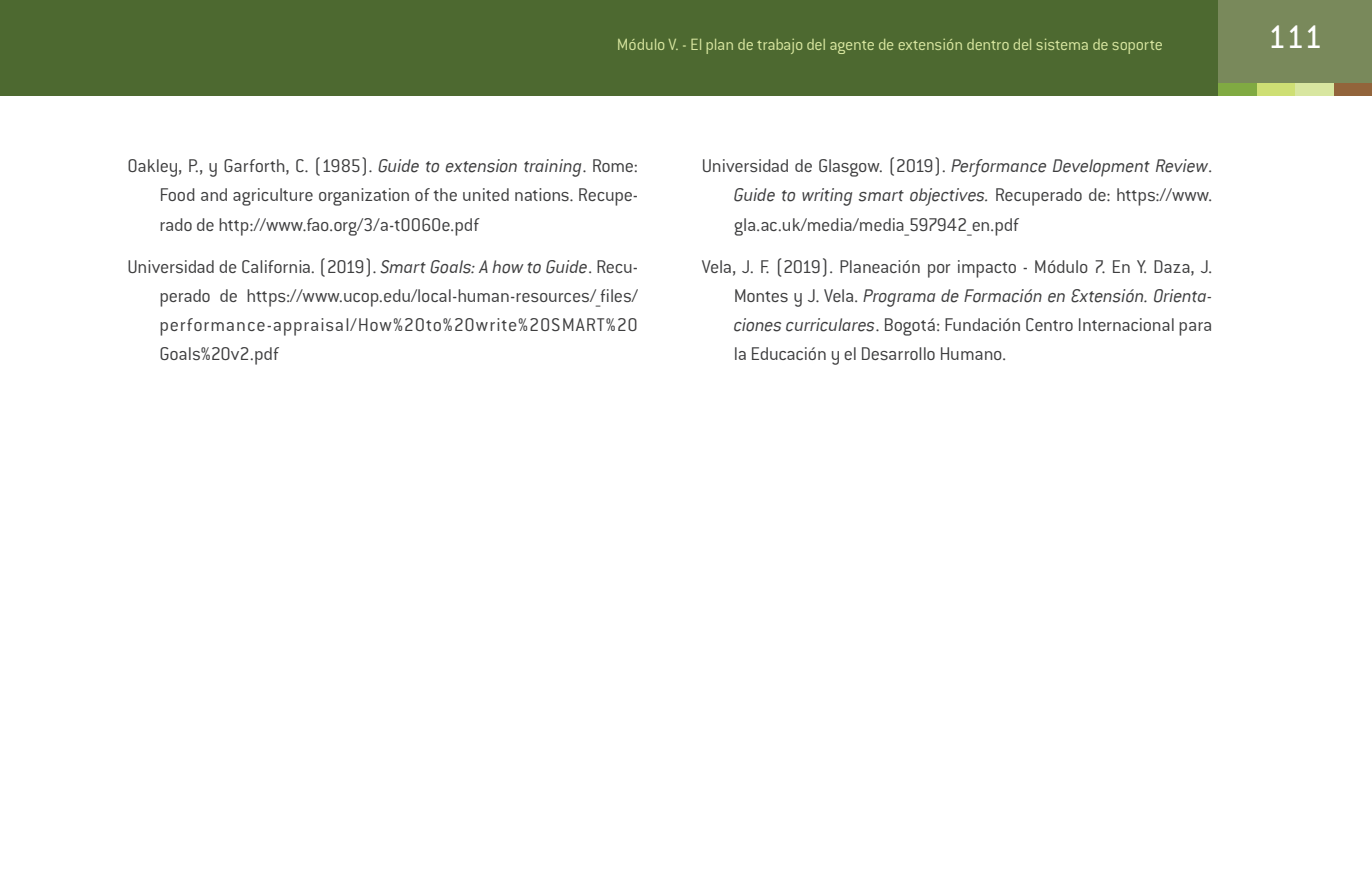
<style>
.page{position:relative;width:1372px;height:893px;background:#fff}
.page>*{position:absolute;margin:0;border:0;box-sizing:border-box;transform-origin:0 0}
.t1{font:36px "Conduit ITC Std";color:#fff}
.t2{font:300 20.25px/29.2px "Conduit ITC Std";letter-spacing:-.015em;color:#3e3e3f;text-align:justify}
.t3{font:italic 300 20.25px "Conduit ITC";letter-spacing:-.01em;color:#3e3e3f}
.t4{font:300 18px "Conduit ITC Std";letter-spacing:-.015em;color:#d8e6a0}
.s1{font-family:"Conduit ITC";font-style:italic}
.s2{font-family:"Conduit ITC Std";font-style:normal}
</style>
<div class="page">
<div style="left:1px;top:0;width:1370px;height:96px;background:#4d6930"></div>
<div style="left:1218px;top:0;width:153px;height:96px;background:#79895b"></div>
<div style="left:1333px;top:83px;width:38px;height:13px;background:#92643b"></div>
<div style="left:1256px;top:83px;width:39px;height:13px;background:#cedf74"></div>
<div style="left:1295px;top:83px;width:38px;height:13px;background:#d8e6a0"></div>
<div style="left:1218px;top:83px;width:38px;height:13px;background:#80aa42"></div>
<p class="t4" style="left:616px;top:33px;width:547px">Módulo V. - El plan de trabajo del agente de extensión dentro del sistema de soporte</p>
<p class="t2" style="left:159px;top:151px;width:480px;text-indent:-32px">Oakley, P., y Garforth, C. (1985). <span class="s1">Guide to extension training</span>. Rome:<br>Food and agriculture organization of the united nations. Recupe&shy;rado de http://www.fao.org/3/a-t0060e.pdf</p>
<p class="t2" style="left:159px;top:251px;width:480px;text-indent:-32px">Universidad de California. (2019). <span class="s1">Smart Goals: A how to Guide</span>. Recu&shy;perado de https://www.ucop.edu/local-human-resources/_files/ performance-appraisal/How%20to%20write%20SMART%20<br>Goals%20v2.pdf</p>
<p class="t2" style="left:702px;top:151px;width:512px">Universidad de Glasgow. (2019). <span class="s1">Performance Development Review</span>.</p>
<p class="t3" style="left:733px;top:184px;width:480px">Guide to writing smart objectives. <span class="s2">Recuperado de: https://www.</span></p>
<p class="t2" style="left:702px;top:203px;width:512px;line-height:42.1px;text-indent:32px">gla.ac.uk/media/media_597942_en.pdf<br>Vela, J. F. (2019). Planeación por impacto - Módulo 7. En Y. Daza, J.</p>
<p class="t3" style="left:733px;top:284px;width:480px"><span class="s2">Montes y J. Vela.</span> Programa de Formación en Extensión. Orienta-</p>
<p class="t2" style="left:733px;top:310px;width:480px"><span class="s1">ciones curriculares</span>. Bogotá: Fundación Centro Internacional para la Educación y el Desarrollo Humano.</p>
<h1 class="t1" style="left:1268px;top:15px;width:56px">111</h1>
</div>
